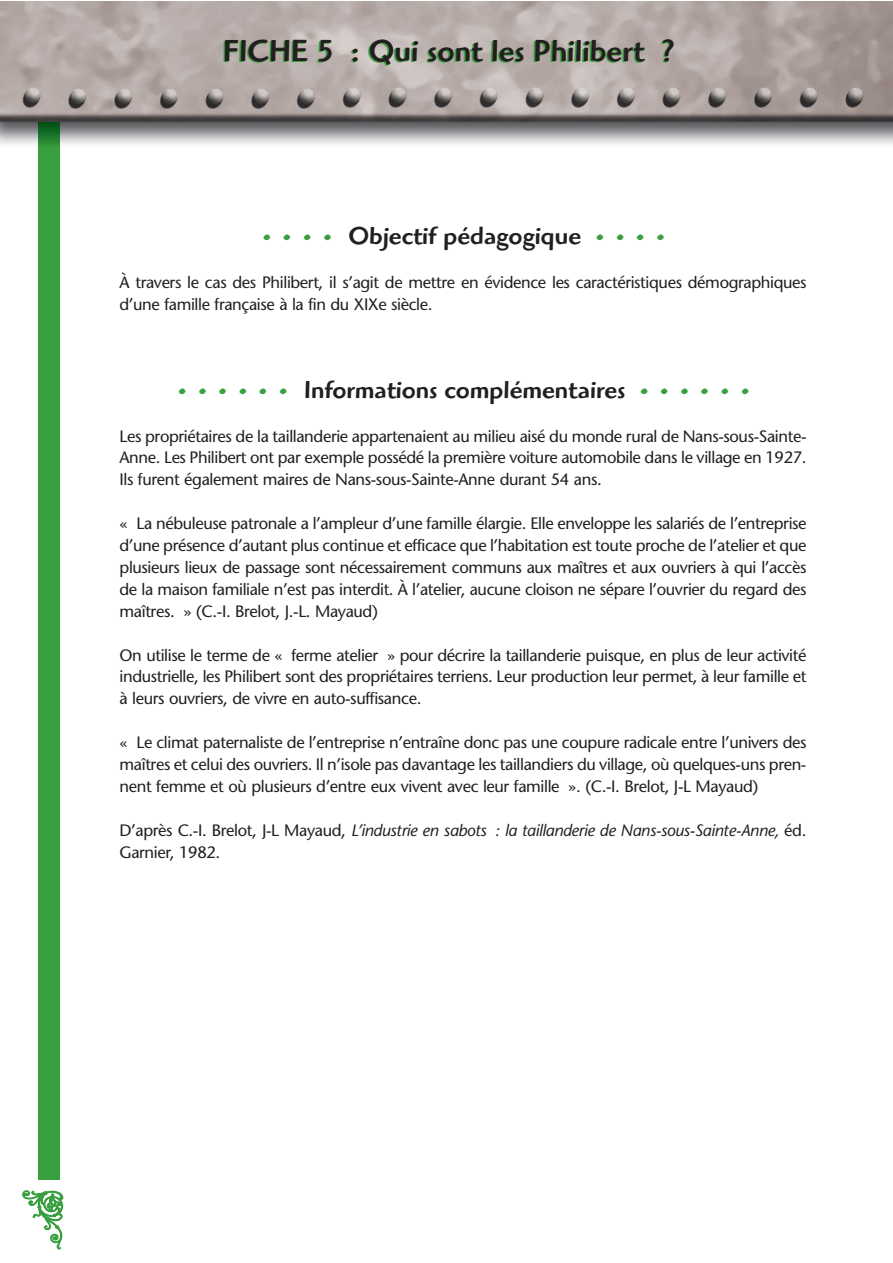
<style>
.page{position:relative;width:893px;height:1263px;background:#fff}
.page>*{position:absolute;margin:0;border:0;box-sizing:border-box;transform-origin:0 0}
.t1{font:500 31.5px "Highlander";color:#231f20}
.t2{font:500 25.5px "Highlander";color:#231f20}
.t3{font:16.5px/21.9px "Stone Sans";letter-spacing:-.025em;color:#231f20;text-align:justify}
.t4{font:italic 16.5px/21.9px "Stone Sans";letter-spacing:-.025em;color:#231f20}
.s1{font-size:36px;color:#39a03f}
.s2{font-style:normal}
</style>
<div class="page">
<img style="left:0;top:1px;width:892px;height:150px">
<div style="left:39px;top:122px;width:21px;height:1057px;background:#39a03f"></div>
<svg style="left:39px;top:122px;width:21px;height:23px"></svg>
<svg style="left:22px;top:1190px;width:42px;height:60px"></svg>
<h1 class="t1" style="left:223px;top:39px;width:454px">FICHE 5 : Qui sont les Philibert ?</h1>
<h2 class="t2" style="left:262px;top:227px;width:405px"><span class="s1">• • • •</span> Objectif pédagogique <span class="s1">• • • •</span></h2>
<p class="t3" style="left:120px;top:273px;width:689px">À travers le cas des Philibert, il s’agit de mettre en évidence les caractéristiques démographiques d’une famille française à la fin du XIXe siècle.</p>
<h2 class="t2" style="left:177px;top:380px;width:575px"><span class="s1">• • • • • •</span> Informations complémentaires <span class="s1">• • • • • •</span></h2>
<p class="t3" style="left:120px;top:426px;width:688px">Les propriétaires de la taillanderie appartenaient au milieu aisé du monde rural de Nans-sous-Sainte-Anne. Les Philibert ont par exemple possédé la première voiture automobile dans le village en 1927.<br>Ils furent également maires de Nans-sous-Sainte-Anne durant 54 ans.</p>
<p class="t3" style="left:120px;top:514px;width:689px">« La nébuleuse patronale a l’ampleur d’une famille élargie. Elle enveloppe les salariés de l’entreprise d’une présence d’autant plus continue et efficace que l’habitation est toute proche de l’atelier et que plusieurs lieux de passage sont nécessairement communs aux maîtres et aux ouvriers à qui l’accès de la maison familiale n’est pas interdit. À l’atelier, aucune cloison ne sépare l’ouvrier du regard des maîtres. » (C.-I. Brelot, J.-L. Mayaud)</p>
<p class="t3" style="left:120px;top:645px;width:689px">On utilise le terme de « ferme atelier » pour décrire la taillanderie puisque, en plus de leur activité industrielle, les Philibert sont des propriétaires terriens. Leur production leur permet, à leur famille et à leurs ouvriers, de vivre en auto-suffisance.</p>
<p class="t3" style="left:120px;top:733px;width:688px">« Le climat paternaliste de l’entreprise n’entraîne donc pas une coupure radicale entre l’univers des maîtres et celui des ouvriers. Il n’isole pas davantage les taillandiers du village, où quelques-uns pren&shy;nent femme et où plusieurs d’entre eux vivent avec leur famille ». (C.-I. Brelot, J-L Mayaud)</p>
<p class="t4" style="left:120px;top:821px;width:688px"><span class="s2">D’après C.-I. Brelot, J-L Mayaud,</span> L’industrie en sabots : la taillanderie de Nans-sous-Sainte-Anne, <span class="s2">éd.<br>Garnier, 1982.</span></p>
</div>
